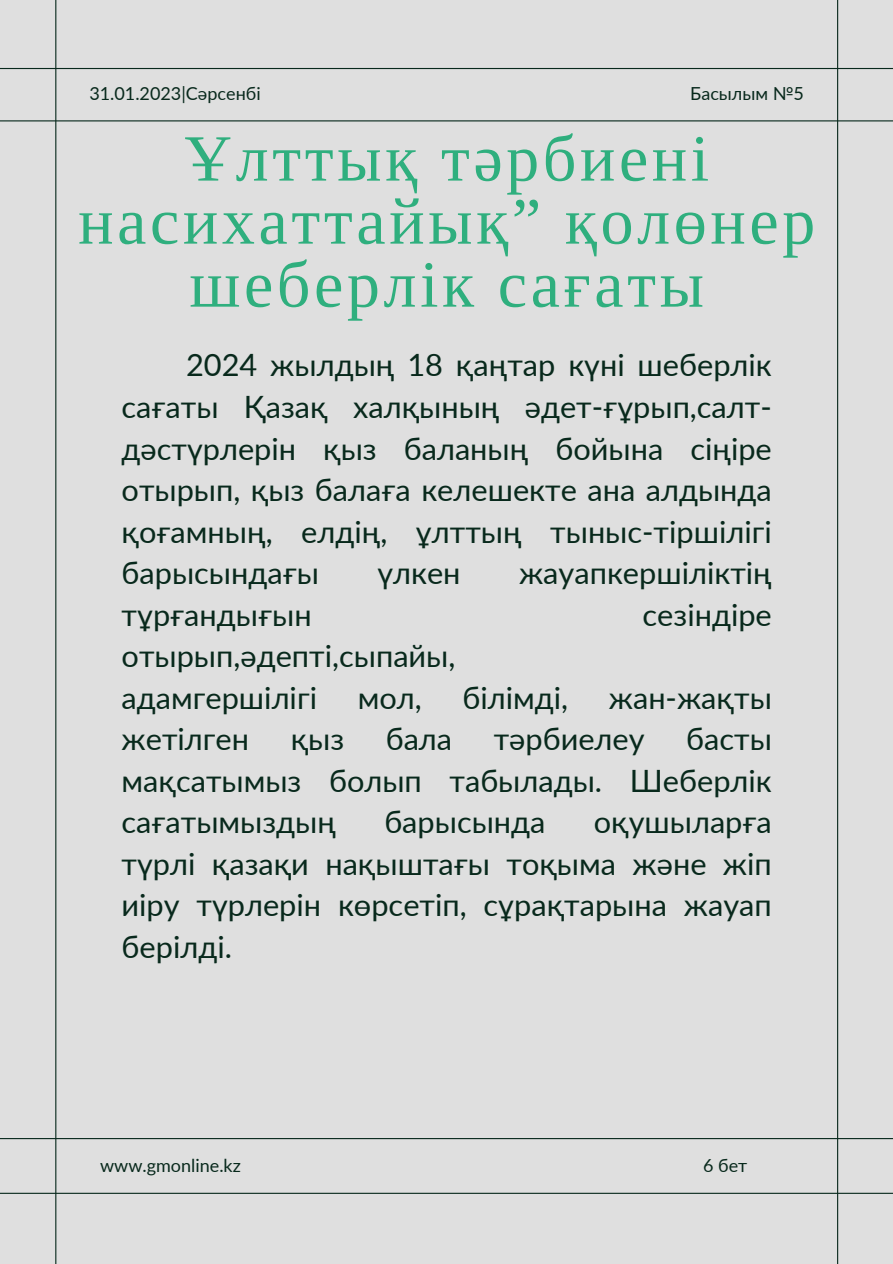
<style>
.page{position:relative;width:893px;height:1264px;background:#fff}
.page>*{position:absolute;margin:0;border:0;box-sizing:border-box;transform-origin:0 0}
.t1{font:66px/63px "Libra Serif Modern";letter-spacing:.055em;color:#2faf7e;text-align:center}
.t2{font:30.75px/41.5px "Lato";color:#08291c;text-align:justify}
.t3{font:18px "Lato";color:#08291c}
</style>
<div class="page">
<div style="left:0;top:0;width:892px;height:1263px;background:#dfdfdf"></div>
<hr style="left:0;top:120px;width:892px;height:1px;background:#08291c">
<hr style="left:0;top:68px;width:892px;height:1px;background:#08291c">
<hr style="left:55px;top:0;width:1px;height:1263px;background:#08291c">
<hr style="left:837px;top:0;width:1px;height:1263px;background:#08291c">
<hr style="left:0;top:1192px;width:892px;height:1px;background:#08291c">
<hr style="left:0;top:1137px;width:892px;height:2px;background:#08291c">
<p class="t3" style="left:89px;top:82px;width:173px">31.01.2023|Сәрсенбі</p>
<p class="t3" style="left:690px;top:82px;width:115px">Басылым №5</p>
<h1 class="t1" style="left:78px;top:128px;width:738px">Ұлттық тәрбиені насихаттайық” қолөнер шеберлік сағаты</h1>
<p class="t2" style="left:121px;top:344px;width:651px;text-indent:64px">2024 жылдың 18 қаңтар күні шеберлік сағаты Қазақ халқының әдет-ғұрып,салт&shy;дәстүрлерін қыз баланың бойына сіңіре отырып, қыз балаға келешекте ана алдында қоғамның, елдің, ұлттың тыныс-тіршілігі барысындағы</p>
<p class="t2" style="left:377px;top:551px;width:85px">үлкен</p>
<p class="t2" style="left:519px;top:551px;width:254px">жауапкершіліктің</p>
<p class="t2" style="left:121px;top:593px;width:191px">тұрғандығын</p>
<p class="t2" style="left:642px;top:593px;width:131px">сезіндіре</p>
<p class="t2" style="left:121px;top:634px;width:335px">отырып,әдепті,сыпайы, адамгершілігі</p>
<p class="t2" style="left:357px;top:676px;width:66px">мол,</p>
<p class="t2" style="left:462px;top:676px;width:107px">білімді,</p>
<p class="t2" style="left:608px;top:676px;width:164px">жан-жақты</p>
<p class="t2" style="left:121px;top:717px;width:129px">жетілген</p>
<p class="t2" style="left:290px;top:717px;width:55px">қыз</p>
<p class="t2" style="left:385px;top:717px;width:68px">бала</p>
<p class="t2" style="left:493px;top:717px;width:152px">тәрбиелеу</p>
<p class="t2" style="left:121px;top:717px;width:651px;text-indent:564px">басты мақсатымыз болып табылады. Шеберлік сағатымыздың</p>
<p class="t2" style="left:384px;top:800px;width:163px">барысында</p>
<p class="t2" style="left:121px;top:800px;width:651px;text-indent:472px">оқушыларға түрлі қазақи нақыштағы тоқыма және жіп иіру түрлерін көрсетіп, сұрақтарына жауап берілді.</p>
<p class="t3" style="left:100px;top:1153px;width:142px">www.gmonline.kz</p>
<p class="t3" style="left:703px;top:1153px;width:46px">6 бет</p>
</div>
